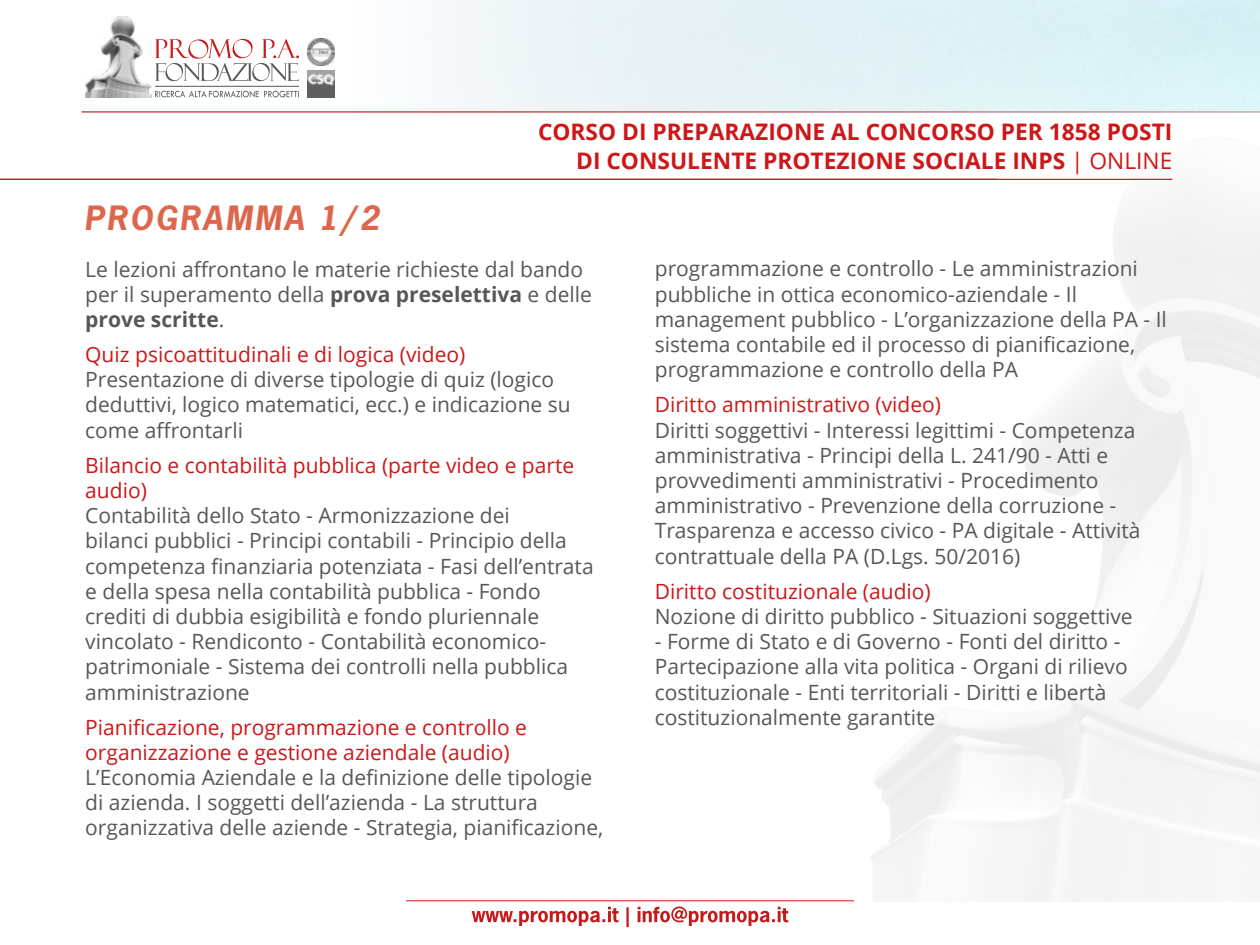
<style>
.page{position:relative;width:1260px;height:945px;background:#fff}
.page>*{position:absolute;margin:0;border:0;box-sizing:border-box;transform-origin:0 0}
.t1{font:italic 700 31.5px "News Gothic Std";letter-spacing:.075em;color:#dc674c}
.t2{font:700 22.75px/29.8px "Open Sans";color:#cd1719;text-align:right}
.t3{font:21px/25.2px "Open Sans";color:#575756}
.t4{font:21px/25.2px "Open Sans";color:#cd1719}
.s1{font-weight:400}
.s2{font-style:normal}
.s3{font-weight:700}
</style>
<div class="page">
<hr style="left:82px;top:111px;width:1178px;height:2px;background:#cd1719">
<img style="left:85px;top:16px;width:67px;height:81px">
<svg style="left:155px;top:39px;width:144px;height:42px"></svg>
<svg style="left:155px;top:91px;width:144px;height:6px"></svg>
<hr style="left:155px;top:86px;width:144px;height:1px;background:#575756">
<img style="left:308px;top:71px;width:27px;height:26px">
<img style="left:308px;top:39px;width:27px;height:27px">
<svg style="left:472px;top:906px;width:316px;height:21px"></svg>
<hr style="left:406px;top:900px;width:448px;height:1px;background:#cd1719">
<hr style="left:0;top:179px;width:1172px;height:1px;background:#cd1719">
<img style="left:354px;top:0;width:906px;height:113px">
<p class="t2" style="left:538px;top:116px;width:636px">CORSO DI PREPARAZIONE AL CONCORSO PER 1858 POSTI<br>DI CONSULENTE PROTEZIONE SOCIALE INPS <span class="s1">| ONLINE</span></p>
<h1 class="t1" style="left:84px;top:197px;width:297px">PROGRAMMA 1<span class="s2">/</span>2</h1>
<p class="t3" style="left:85px;top:256px;width:508px">Le lezioni affrontano le materie richieste dal bando per il superamento della <span class="s3">prova preselettiva</span> e delle <span class="s3">prove scritte</span>.</p>
<p class="t4" style="left:85px;top:341px;width:382px">Quiz psicoattitudinali e di logica (video)</p>
<p class="t3" style="left:85px;top:366px;width:487px">Presentazione di diverse tipologie di quiz (logico deduttivi, logico matematici, ecc.) e indicazione su come affrontarli</p>
<p class="t4" style="left:85px;top:452px;width:490px">Bilancio e contabilità pubblica (parte video e parte audio)</p>
<p class="t3" style="left:85px;top:502px;width:510px">Contabilità dello Stato - Armonizzazione dei<br>bilanci pubblici - Principi contabili - Principio della competenza finanziaria potenziata - Fasi dell’entrata e della spesa nella contabilità pubblica - Fondo crediti di dubbia esigibilità e fondo pluriennale vincolato - Rendiconto - Contabilità economico&shy;patrimoniale - Sistema dei controlli nella pubblica amministrazione</p>
<p class="t4" style="left:85px;top:714px;width:443px">Pianificazione, programmazione e controllo e organizzazione e gestione aziendale (audio)</p>
<p class="t3" style="left:85px;top:764px;width:520px">L’Economia Aziendale e la definizione delle tipologie di azienda. I soggetti dell’azienda - La struttura organizzativa delle aziende - Strategia, pianificazione,</p>
<p class="t3" style="left:655px;top:256px;width:514px">programmazione e controllo - Le amministrazioni pubbliche in ottica economico-aziendale - Il management pubblico - L’organizzazione della PA - Il sistema contabile ed il processo di pianificazione, programmazione e controllo della PA</p>
<p class="t4" style="left:655px;top:392px;width:288px">Diritto amministrativo (video)</p>
<p class="t3" style="left:655px;top:417px;width:487px">Diritti soggettivi - Interessi legittimi - Competenza amministrativa - Principi della L. 241/90 - Atti e provvedimenti amministrativi - Procedimento amministrativo - Prevenzione della corruzione - Trasparenza e accesso civico - PA digitale - Attività contrattuale della PA (D.Lgs. 50/2016)</p>
<p class="t4" style="left:655px;top:578px;width:278px">Diritto costituzionale (audio)</p>
<p class="t3" style="left:655px;top:603px;width:479px">Nozione di diritto pubblico - Situazioni soggettive</p>
<p class="t3" style="left:655px;top:628px;width:474px">- Forme di Stato e di Governo - Fonti del diritto - Partecipazione alla vita politica - Organi di rilievo costituzionale - Enti territoriali - Diritti e libertà costituzionalmente garantite</p>
</div>
